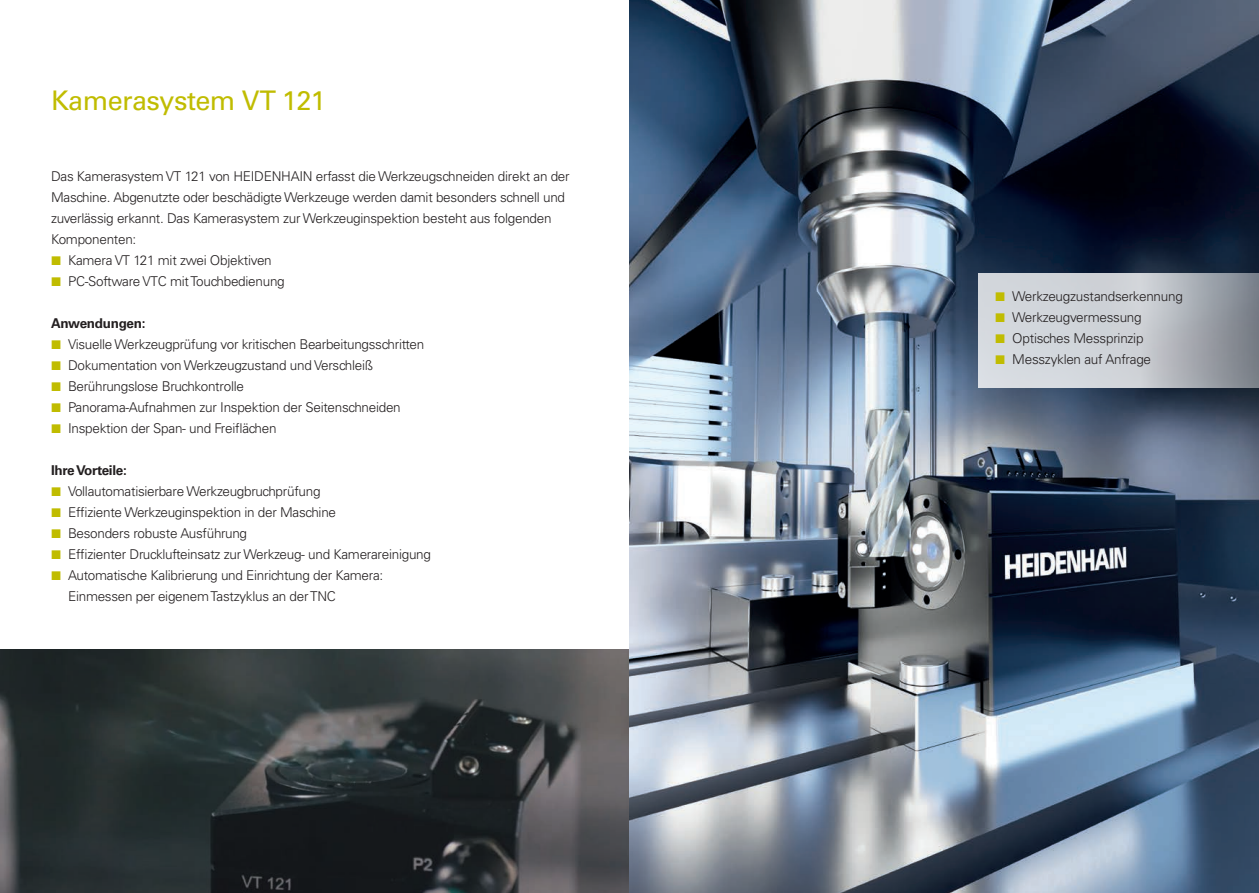
<style>
.page{position:relative;width:1259px;height:893px;background:#fff}
.page>*{position:absolute;margin:0;border:0;box-sizing:border-box;transform-origin:0 0}
.t1{font:27px "Univers";letter-spacing:-.02em;color:#c0bc00}
.t2{font:300 13.5px/21px "Univers";letter-spacing:-.02em;color:#231f20}
.t3{font:700 13.5px "Univers";letter-spacing:-.02em;color:#231f20}
</style>
<div class="page">
<img style="left:0;top:649px;width:629px;height:244px">
<img style="left:629px;top:0;width:630px;height:893px">
<svg style="left:978px;top:273px;width:281px;height:114px;background:#bdc1c7"></svg>
<svg style="left:996px;top:292px;width:8px;height:9px"></svg>
<svg style="left:996px;top:313px;width:8px;height:9px"></svg>
<svg style="left:996px;top:334px;width:8px;height:9px"></svg>
<svg style="left:996px;top:355px;width:8px;height:9px"></svg>
<h1 class="t1" style="left:51px;top:84px;width:276px">Kamerasystem VT 121</h1>
<p class="t2" style="left:51px;top:166px;width:520px">Das Kamerasystem VT 121 von HEIDENHAIN erfasst die Werkzeugschneiden direkt an der</p>
<p class="t2" style="left:51px;top:187px;width:515px">Maschine. Abgenutzte oder beschädigte Werkzeuge werden damit besonders schnell und</p>
<p class="t2" style="left:51px;top:208px;width:502px">zuverlässig erkannt. Das Kamerasystem zur Werkzeuginspektion besteht aus folgenden</p>
<p class="t2" style="left:51px;top:229px;width:87px">Komponenten:</p>
<p class="t2" style="left:68px;top:250px;width:205px">Kamera VT 121 mit zwei Objektiven</p>
<p class="t2" style="left:68px;top:271px;width:218px">PC-Software VTC mit Touchbedienung</p>
<p class="t3" style="left:51px;top:315px;width:96px">Anwendungen:</p>
<p class="t2" style="left:68px;top:334px;width:358px">Visuelle Werkzeugprüfung vor kritischen Bearbeitungsschritten Dokumentation von Werkzeugzustand und Verschleiß Berührungslose Bruchkontrolle<br>Panorama-Aufnahmen zur Inspektion der Seitenschneiden Inspektion der Span- und Freiflächen</p>
<p class="t3" style="left:51px;top:462px;width:77px">Ihre Vorteile:</p>
<p class="t2" style="left:68px;top:481px;width:364px">Vollautomatisierbare Werkzeugbruchprüfung<br>Effiziente Werkzeuginspektion in der Maschine<br>Besonders robuste Ausführung<br>Effizienter Drucklufteinsatz zur Werkzeug- und Kamerareinigung Automatische Kalibrierung und Einrichtung der Kamera:<br>Einmessen per eigenem Tastzyklus an der TNC</p>
<p class="t2" style="left:1012px;top:286px;width:172px">Werkzeugzustandserkennung<br>Werkzeugvermessung<br>Optisches Messprinzip<br>Messzyklen auf Anfrage</p>
</div>
